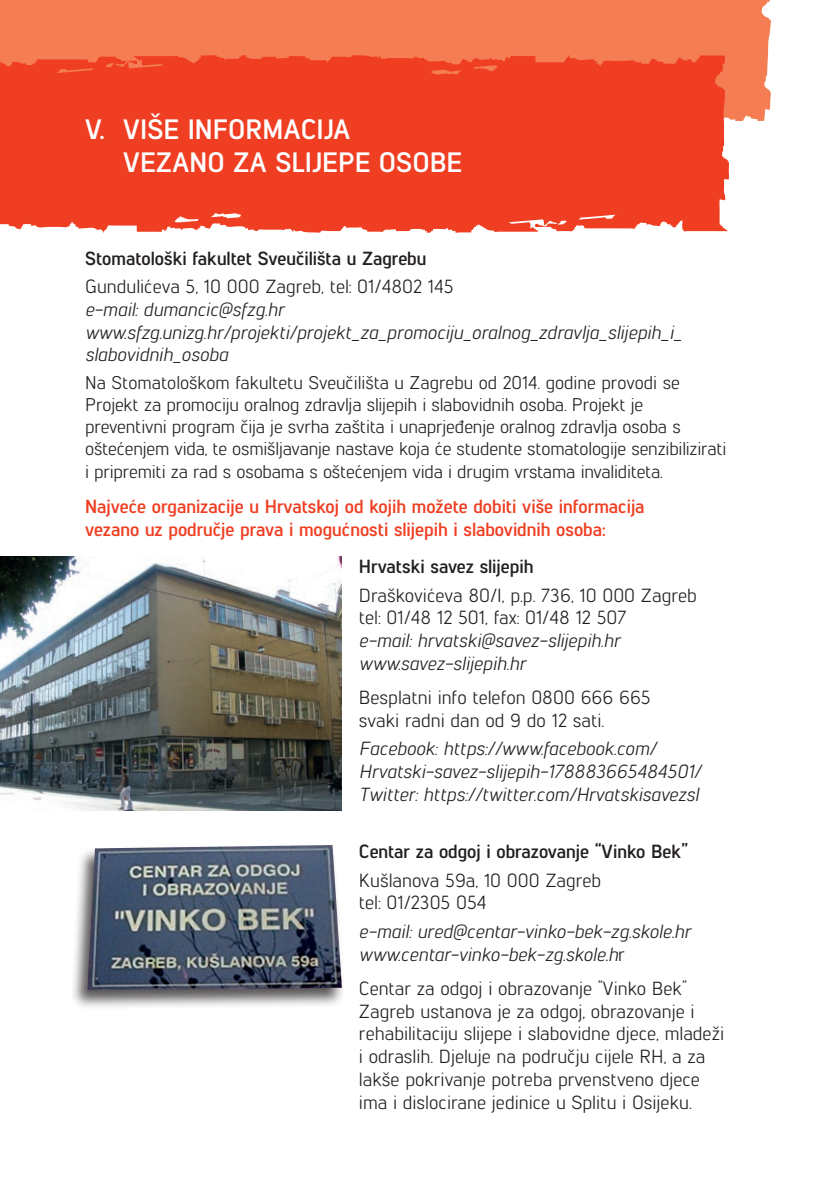
<style>
.page{position:relative;width:840px;height:1191px;background:#fff}
.page>*{position:absolute;margin:0;border:0;box-sizing:border-box;transform-origin:0 0}
.t1{font:700 28px/33.6px "Lintel";color:#fff}
.t2{font:19px/22.8px "Lintel";color:#231f20}
.t3{font:italic 19px/22.8px "Lintel";color:#231f20}
.t4{font:700 19px/22.8px "Lintel";color:#ef3e22}
.t5{font:700 19px "Lintel";color:#231f20}
.t6{font:18.4px/22px "Lintel";letter-spacing:-.01em;color:#231f20}
.s1{font-style:normal}
</style>
<div class="page">
<img style="left:0;top:556px;width:342px;height:254px">
<div style="left:70px;top:843px;width:276px;height:167px;background:#231f20;opacity:.75"></div>
<img style="left:87px;top:845px;width:255px;height:145px">
<div style="left:0;top:0;width:771px;height:122px;background:#f47d54"></div>
<div style="left:0;top:55px;width:728px;height:178px;background:#ef3e22"></div>
<h1 class="t1" style="left:123px;top:110px;width:340px;text-indent:-38px">V. VIŠE INFORMACIJA<br>VEZANO ZA SLIJEPE OSOBE</h1>
<p class="t5" style="left:85px;top:244px;width:342px">Stomatološki fakultet Sveučilišta u Zagrebu</p>
<p class="t2" style="left:85px;top:274px;width:370px">Gundulićeva 5, 10 000 Zagreb, tel: 01/4802 145</p>
<p class="t3" style="left:85px;top:297px;width:598px">e-mail: dumancic@sfzg.hr www.sfzg.unizg.hr/projekti/projekt_za_promociju_oralnog_zdravlja_slijepih_i_ slabovidnih_osoba</p>
<p class="t6" style="left:85px;top:371px;width:642px">Na Stomatološkom fakultetu Sveučilišta u Zagrebu od 2014. godine provodi se Projekt za promociju oralnog zdravlja slijepih i slabovidnih osoba. Projekt je preventivni program čija je svrha zaštita i unaprjeđenje oralnog zdravlja osoba s oštećenjem vida, te osmišljavanje nastave koja će studente stomatologije senzibilizirati i pripremiti za rad s osobama s oštećenjem vida i drugim vrstama invaliditeta.</p>
<p class="t4" style="left:85px;top:494px;width:560px">Najveće organizacije u Hrvatskoj od kojih možete dobiti više informacija vezano uz područje prava i mogućnosti slijepih i slabovidnih osoba:</p>
<p class="t5" style="left:359px;top:553px;width:176px">Hrvatski savez slijepih</p>
<p class="t2" style="left:359px;top:582px;width:339px">Draškovićeva 80/I, p.p. 736, 10 000 Zagreb tel: 01/48 12 501, fax: 01/48 12 507</p>
<p class="t3" style="left:359px;top:628px;width:262px">e-mail: hrvatski@savez-slijepih.hr www.savez-slijepih.hr</p>
<p class="t2" style="left:359px;top:685px;width:293px">Besplatni info telefon 0800 666 665 svaki radni dan od 9 do 12 sati.</p>
<p class="t3" style="left:359px;top:736px;width:343px">Facebook: https://www.facebook.com/<br>Hrvatski-savez-slijepih-178883665484501/<br>Twitter: https://twitter.com/Hrvatskisavezsl</p>
<p class="t5" style="left:359px;top:838px;width:330px">Centar za odgoj i obrazovanje “Vinko Bek”</p>
<p class="t2" style="left:359px;top:867px;width:244px">Kušlanova 59a, 10 000 Zagreb tel: 01/2305 054</p>
<p class="t3" style="left:359px;top:918px;width:333px">e-mail: ured@centar-vinko-bek-zg.skole.hr www.centar-vinko-bek-zg.skole.h<span class="s1">r</span></p>
<p class="t2" style="left:359px;top:975px;width:366px">Centar za odgoj i obrazovanje “Vinko Bek” Zagreb ustanova je za odgoj, obrazovanje i rehabilitaciju slijepe i slabovidne djece, mladeži i odraslih. Djeluje na području cijele RH, a za lakše pokrivanje potreba prvenstveno djece ima i dislocirane jedinice u Splitu i Osijeku.</p>
</div>
